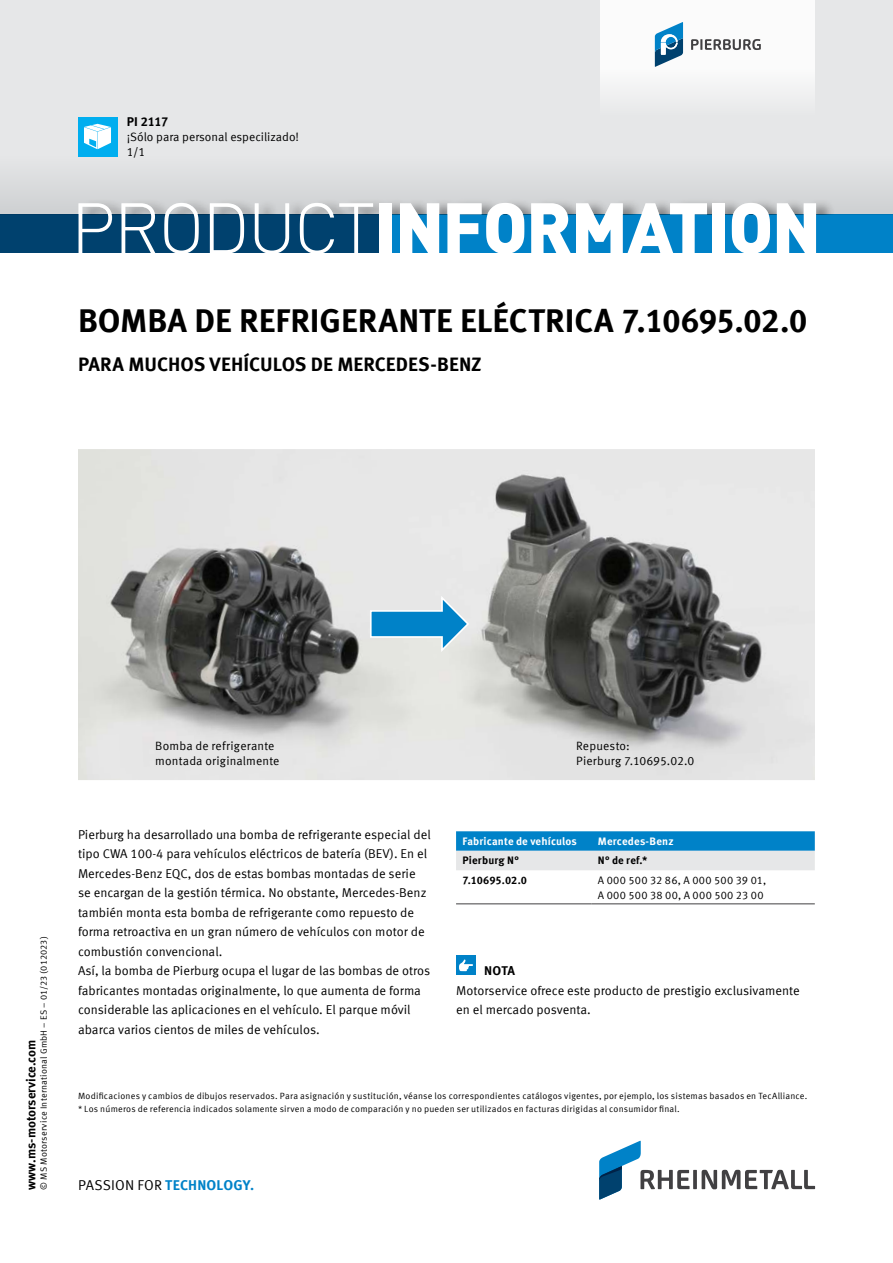
<style>
.page{position:relative;width:893px;height:1263px;background:#fff}
.page>*{position:absolute;margin:0;border:0;box-sizing:border-box;transform-origin:0 0}
.t1{font:900 70.5px "DIN Offc";letter-spacing:-.025em;color:#fff}
.t2{font:700 33px "Meta Offc Pro";color:#000}
.t3{font:700 19.5px "Meta Offc Pro";color:#000}
.t4{font:700 14.25px "Meta Offc Pro";letter-spacing:.01em;color:#0082c8}
.t5{font:12.75px/19.5px "Meta Offc Pro Norm";color:#000}
.t6{font:700 12.75px "Meta Offc Pro";color:#000}
.t7{font:12px/14.7px "Meta Offc Pro Norm";letter-spacing:.01em;color:#000}
.t8{font:10.8px/14.7px "Meta Offc Pro Norm";letter-spacing:.03em;color:#000}
.t9{font:700 10.8px "Meta Offc Pro";letter-spacing:.015em;color:#fff}
.t10{font:700 10.8px "Meta Offc Pro";letter-spacing:.015em;color:#000}
.t11{font:9px "Meta Offc Pro Norm";letter-spacing:.02em;color:#000}
.s1{font-weight:300}
.s2{font-family:"Meta Offc Pro Norm";font-weight:400;color:#000}
</style>
<div class="page">
<div style="left:0;top:0;width:893px;height:224px;background:#e6e7e8"></div>
<div style="left:0;top:214px;width:893px;height:39px;background:#00416e"></div>
<div style="left:386px;top:214px;width:507px;height:39px;background:#0082c8"></div>
<div style="left:0;top:156px;width:893px;height:58px;background:#dcdedf"></div>
<div style="left:80px;top:198px;width:756px;height:16px;background:#000;opacity:.4"></div>
<div style="left:78px;top:117px;width:39px;height:39px;background:#00aeef"></div>
<svg style="left:84px;top:124px;width:27px;height:25px"></svg>
<div style="left:601px;top:0;width:214px;height:117px;background:linear-gradient(to bottom,#fff,#edeeef)"></div>
<svg style="left:691px;top:39px;width:70px;height:11px"></svg>
<svg style="left:655px;top:22px;width:28px;height:45px"></svg>
<svg style="left:599px;top:1141px;width:216px;height:58px"></svg>
<img style="left:78px;top:449px;width:737px;height:331px">
<svg style="left:369px;top:594px;width:101px;height:58px;background:#8cc0db"></svg>
<div style="left:456px;top:956px;width:20px;height:19px;background:#0082c8"></div>
<svg style="left:459px;top:959px;width:14px;height:12px"></svg>
<svg style="left:456px;top:831px;width:359px;height:39px;background:#74b5d8"></svg>
<hr style="left:456px;top:903px;width:135px;height:1px;background:#414042">
<hr style="left:591px;top:903px;width:224px;height:1px;background:#414042">
<p class="t6" style="left:127px;top:111px;width:43px">PI 2117</p>
<p class="t7" style="left:127px;top:129px;width:174px">¡Sólo para personal especilizado!</p>
<p class="t7" style="left:127px;top:144px;width:20px">1/1</p>
<h1 class="t1" style="left:71px;top:181px;width:752px"><span class="s1">PRODUCT</span>INFORMATION</h1>
<h2 class="t2" style="left:78px;top:294px;width:731px">BOMBA DE REFRIGERANTE ELÉCTRICA 7.10695.02.0</h2>
<h3 class="t3" style="left:78px;top:348px;width:405px">PARA MUCHOS VEHÍCULOS DE MERCEDES-BENZ</h3>
<p class="t11" style="left:37px;top:1189px;width:255px;rotate:-90deg">© MS Motorservice International GmbH – ES – 01/23 (012023)</p>
<p class="t6" style="left:21px;top:1189px;width:151px;rotate:-90deg">www.ms-motorservice.com</p>
<p class="t7" style="left:155px;top:738px;width:126px">Bomba de refrigerante montada originalmente</p>
<p class="t5" style="left:78px;top:824px;width:354px">Pierburg ha desarrollado una bomba de refrigerante especial del tipo CWA 100-4 para vehículos eléctricos de batería (BEV). En el Mercedes-Benz EQC, dos de estas bombas montadas de serie se encargan de la gestión térmica. No obstante, Mercedes-Benz también monta esta bomba de refrigerante como repuesto de forma retroactiva en un gran número de vehículos con motor de combustión convencional.<br>Así, la bomba de Pierburg ocupa el lugar de las bombas de otros fabricantes montadas originalmente, lo que aumenta de forma considerable las aplicaciones en el vehículo. El parque móvil abarca varios cientos de miles de vehículos.</p>
<p class="t7" style="left:576px;top:738px;width:120px">Repuesto:<br>Pierburg 7.10695.02.0</p>
<p class="t9" style="left:462px;top:833px;width:116px">Fabricante de vehículos</p>
<p class="t9" style="left:598px;top:833px;width:77px">Mercedes-Benz</p>
<p class="t10" style="left:462px;top:852px;width:58px">Pierburg N°</p>
<p class="t10" style="left:598px;top:852px;width:51px">N° de ref.*</p>
<p class="t10" style="left:462px;top:872px;width:66px">7.10695.02.0</p>
<p class="t8" style="left:598px;top:872px;width:170px">A 000 500 32 86, A 000 500 39 01,<br>A 000 500 38 00, A 000 500 23 00</p>
<p class="t6" style="left:484px;top:961px;width:32px">NOTA</p>
<p class="t5" style="left:456px;top:980px;width:345px">Motorservice ofrece este producto de prestigio exclusivamente en el mercado posventa.</p>
<p class="t11" style="left:78px;top:1089px;width:731px">Modificaciones y cambios de dibujos reservados. Para asignación y sustitución, véanse los correspondientes catálogos vigentes, por ejemplo, los sistemas basados en TecAlliance.</p>
<p class="t11" style="left:78px;top:1102px;width:603px">* Los números de referencia indicados solamente sirven a modo de comparación y no pueden ser utilizados en facturas dirigidas al consumidor final.</p>
<p class="t4" style="left:78px;top:1173px;width:178px"><span class="s2">PASSION FOR</span> TECHNOLOGY.</p>
</div>
